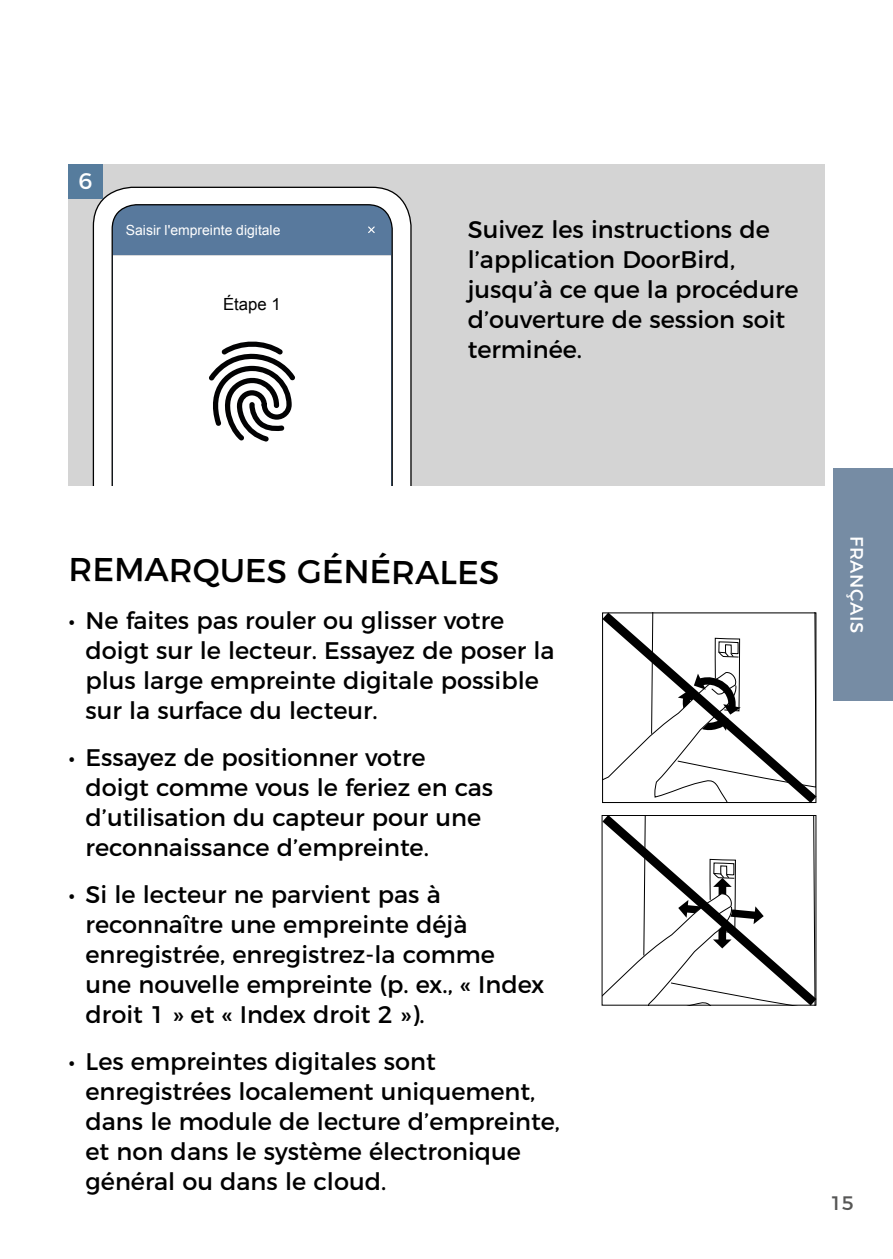
<style>
.page{position:relative;width:893px;height:1259px;background:#fff}
.page>*{position:absolute;margin:0;border:0;box-sizing:border-box;transform-origin:0 0}
.t1{font:33px "Montserrat";color:#000}
.t2{font:24px/30px "Montserrat";color:#000}
.t3{font:22.5px "Montserrat";color:#fff}
.t4{font:19.5px "Montserrat";color:#575756}
.t5{font:18px "Montserrat";letter-spacing:.03em;color:#fff}
.t6{font:16.8px "Arial";color:#000}
.t7{font:13.8px "Arial";color:#fff}
</style>
<div class="page">
<svg style="left:602px;top:612px;width:215px;height:192px"></svg>
<svg style="left:601px;top:815px;width:216px;height:191px"></svg>
<div style="left:68px;top:164px;width:757px;height:321px;background:#d4d4d4"></div>
<svg style="left:93px;top:187px;width:319px;height:298px"></svg>
<svg style="left:112px;top:204px;width:281px;height:281px"></svg>
<hr style="left:113px;top:255px;width:278px;height:1px;background:#dcdcdc">
<div style="left:113px;top:256px;width:278px;height:229px;background:#fff"></div>
<svg style="left:367px;top:225px;width:9px;height:9px"></svg>
<svg style="left:209px;top:341px;width:86px;height:101px"></svg>
<div style="left:68px;top:164px;width:35px;height:35px;background:#567c9d"></div>
<div style="left:833px;top:468px;width:60px;height:233px;background:#768ca4"></div>
<p class="t3" style="left:78px;top:163px;width:15px">6</p>
<p class="t7" style="left:126px;top:221px;width:156px">Saisir l'empreinte digitale</p>
<p class="t6" style="left:223px;top:293px;width:59px">Étape 1</p>
<p class="t2" style="left:468px;top:212px;width:332px">Suivez les instructions de l’application DoorBird, jusqu’à ce que la procédure d’ouverture de session soit terminée.</p>
<h1 class="t1" style="left:69px;top:541px;width:432px;rotate:1deg">REMARQUES GÉNÉRALES</h1>
<p class="t2" style="left:86px;top:603px;width:471px;text-indent:-17px">• Ne faites pas rouler ou glisser votre doigt sur le lecteur. Essayez de poser la plus large empreinte digitale possible sur la surface du lecteur.</p>
<p class="t2" style="left:86px;top:741px;width:409px;text-indent:-17px">• Essayez de positionner votre doigt comme vous le feriez en cas d’utilisation du capteur pour une reconnaissance d’empreinte.</p>
<p class="t2" style="left:86px;top:878px;width:460px;text-indent:-17px">• Si le lecteur ne parvient pas à reconnaître une empreinte déjà enregistrée, enregistrez-la comme une nouvelle empreinte (p. ex., « Index droit 1 » et « Index droit 2 »).</p>
<p class="t2" style="left:86px;top:1045px;width:476px;text-indent:-17px">• Les empreintes digitales sont enregistrées localement uniquement, dans le module de lecture d’empreinte, et non dans le système électronique général ou dans le cloud.</p>
<p class="t5" style="left:871px;top:536px;width:99px;rotate:90deg">FRANÇAIS</p>
<p class="t4" style="left:830px;top:1187px;width:25px">15</p>
</div>
